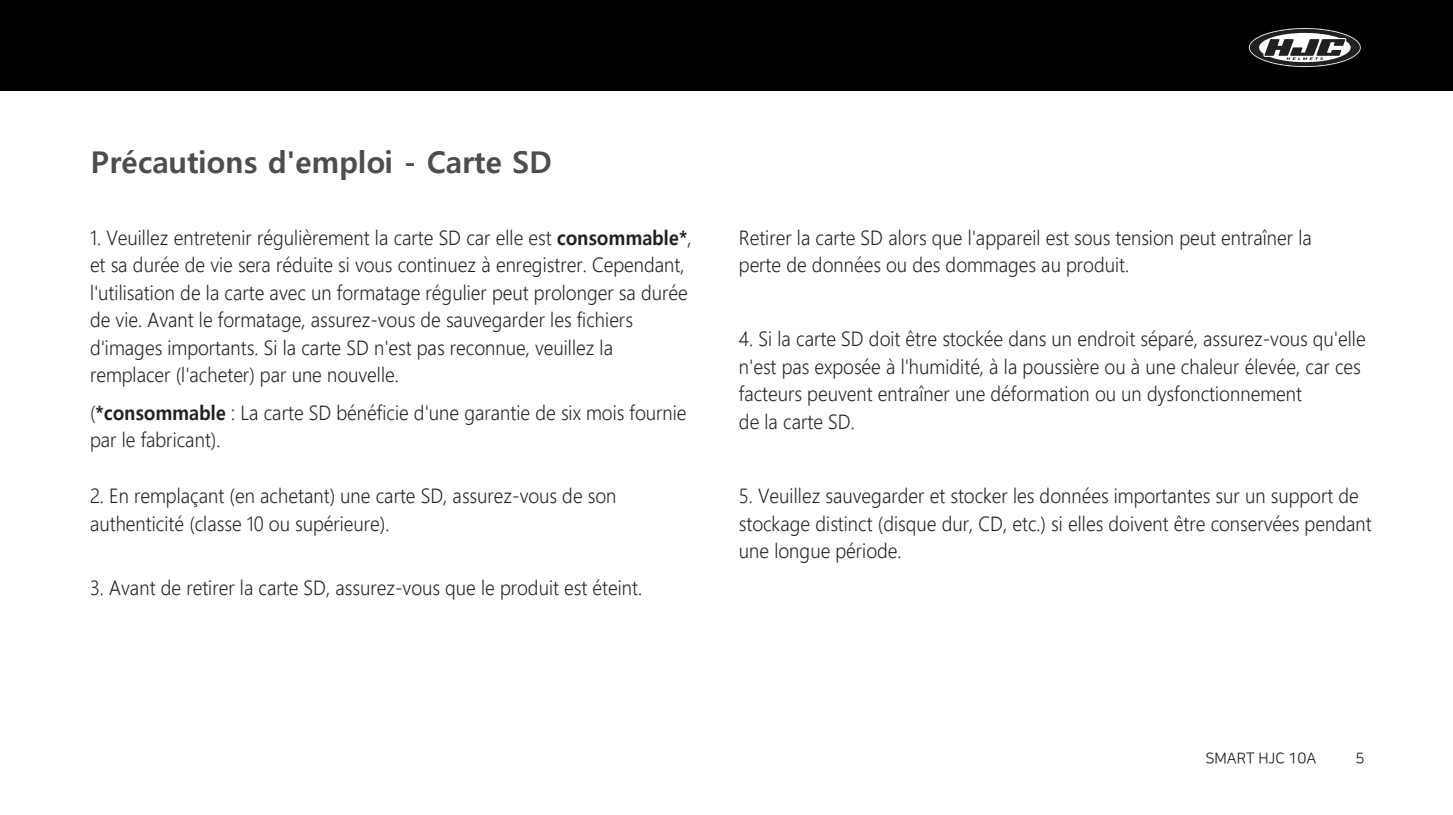
<style>
.page{position:relative;width:1453px;height:815px;background:#fff}
.page>*{position:absolute;margin:0;border:0;box-sizing:border-box;transform-origin:0 0}
.t1{font:700 30px "Malgun Gothic";color:#4d4d4f}
.t2{font:300 20px/27.5px "Malgun Gothic";color:#231f20;scale:.92 1}
.t3{font:15px "Nanum Square R";color:#231f20}
.s1{font-weight:700}
</style>
<div class="page">
<div style="left:0;top:0;width:1453px;height:90px;background:#000"></div>
<svg style="left:1249px;top:28px;width:112px;height:39px"></svg>
<h1 class="t1" style="left:91px;top:145px;width:462px">Précautions d'emploi - Carte SD</h1>
<p class="t2" style="left:90px;top:224px;width:655px">1. Veuillez entretenir régulièrement la carte SD car elle est <span class="s1">consommable*</span>, et sa durée de vie sera réduite si vous continuez à enregistrer. Cependant, l'utilisation de la carte avec un formatage régulier peut prolonger sa durée de vie. Avant le formatage, assurez-vous de sauvegarder les fichiers d'images importants. Si la carte SD n'est pas reconnue, veuillez la remplacer (l'acheter) par une nouvelle.</p>
<p class="t2" style="left:90px;top:399px;width:650px">(<span class="s1">*consommable</span> : La carte SD bénéficie d'une garantie de six mois fournie par le fabricant).</p>
<p class="t2" style="left:90px;top:483px;width:574px">2. En remplaçant (en achetant) une carte SD, assurez-vous de son authenticité (classe 10 ou supérieure).</p>
<p class="t2" style="left:90px;top:574px;width:602px">3. Avant de retirer la carte SD, assurez-vous que le produit est éteint.</p>
<p class="t2" style="left:739px;top:224px;width:624px">Retirer la carte SD alors que l'appareil est sous tension peut entraîner la perte de données ou des dommages au produit.</p>
<p class="t2" style="left:739px;top:325px;width:683px">4. Si la carte SD doit être stockée dans un endroit séparé, assurez-vous qu'elle n'est pas exposée à l'humidité, à la poussière ou à une chaleur élevée, car ces facteurs peuvent entraîner une déformation ou un dysfonctionnement<br>de la carte SD.</p>
<p class="t2" style="left:739px;top:482px;width:689px">5. Veuillez sauvegarder et stocker les données importantes sur un support de stockage distinct (disque dur, CD, etc.) si elles doivent être conservées pendant une longue période.</p>
<p class="t3" style="left:1205px;top:750px;width:113px">SMART HJC 10A</p>
<p class="t3" style="left:1355px;top:751px;width:10px">5</p>
</div>
